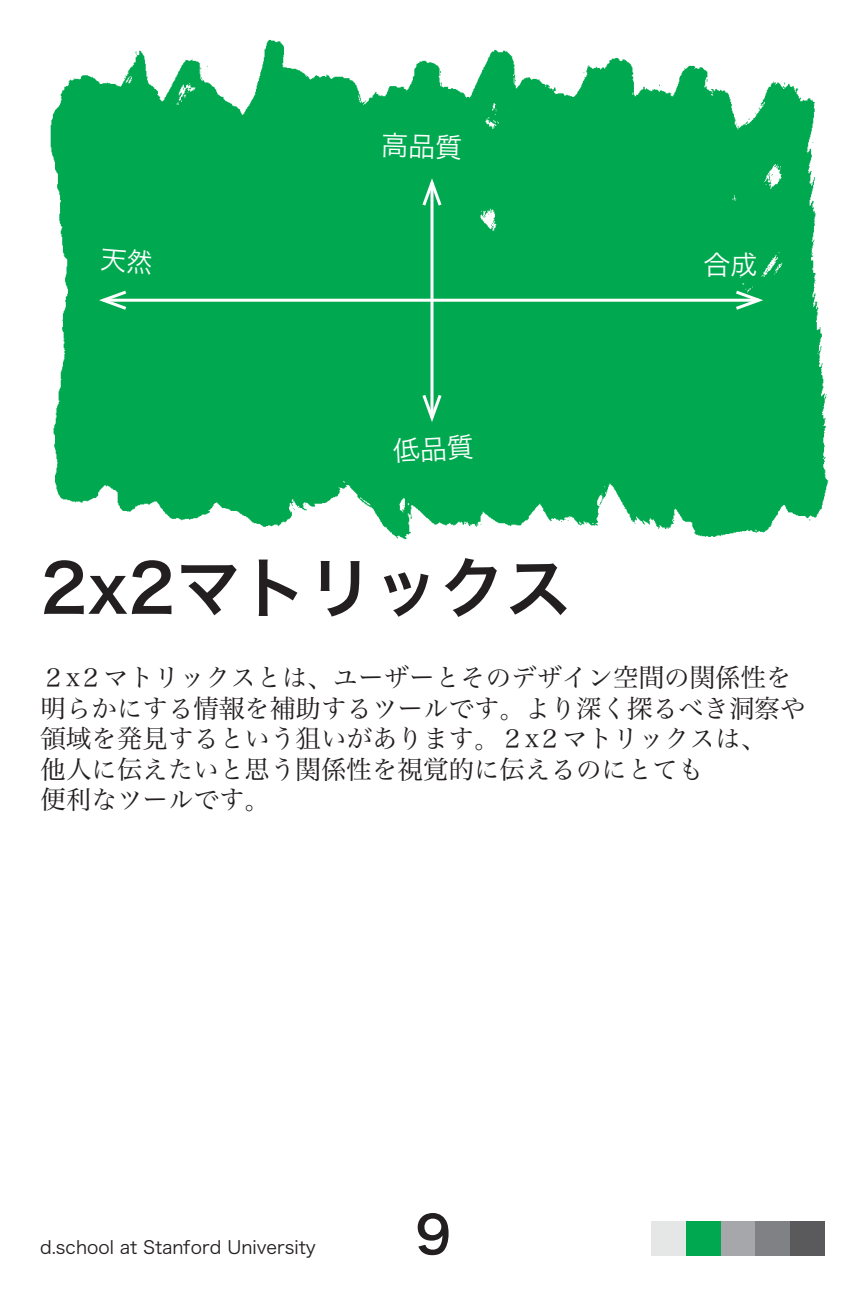
<style>
.page{position:relative;width:864px;height:1296px;background:#fff}
.page>*{position:absolute;margin:0;border:0;box-sizing:border-box;transform-origin:0 0}
.t1{font:66px "Hiragino Sans W6";color:#231f20}
.t2{font:51px "Hiragino Sans W6";color:#231f20}
.t3{font:27px "Hiragino Sans W3";color:#fff}
.t4{font:25.5px/30.6px "Hira Min Pro N W3";color:#231f20}
.t5{font:18px "Hiragino Sans W3";color:#231f20}
</style>
<div class="page">
<div style="left:651px;top:1221px;width:35px;height:35px;background:#e4e7e6"></div>
<div style="left:686px;top:1221px;width:35px;height:35px;background:#00a94f"></div>
<div style="left:721px;top:1221px;width:34px;height:35px;background:#a5a7aa"></div>
<div style="left:755px;top:1221px;width:35px;height:35px;background:#808184"></div>
<div style="left:790px;top:1221px;width:35px;height:35px;background:#5a595c"></div>
<img style="left:50px;top:39px;width:779px;height:501px">
<svg style="left:430px;top:209px;width:4px;height:183px"></svg>
<svg style="left:420px;top:174px;width:24px;height:35px"></svg>
<svg style="left:420px;top:392px;width:24px;height:35px"></svg>
<hr style="left:103px;top:299px;width:656px;height:3px;background:#fff">
<svg style="left:95px;top:288px;width:35px;height:24px"></svg>
<svg style="left:733px;top:288px;width:35px;height:24px"></svg>
<div style="left:383px;top:132px;width:78px;height:27px;background:#00a94f"></div>
<div style="left:393px;top:434px;width:80px;height:29px;background:#00a94f"></div>
<svg style="left:101px;top:248px;width:51px;height:27px"></svg>
<h1 class="t1" style="left:40px;top:528px;width:532px">2x2マトリックス</h1>
<p class="t3" style="left:703px;top:241px;width:55px">合成</p>
<p class="t4" style="left:40px;top:660px;width:766px">２x２マトリックスとは、ユーザーとそのデザイン空間の関係性を明らかにする情報を補助するツールです。より深く探るべき洞察や領域を発見するという狙いがあります。２x２マトリックスは、<br>他人に伝えたいと思う関係性を視覚的に伝えるのにとても<br>便利なツールです。</p>
<p class="t5" style="left:40px;top:1231px;width:277px">d.school at Stanford University</p>
<h2 class="t2" style="left:415px;top:1189px;width:38px">9</h2>
</div>
